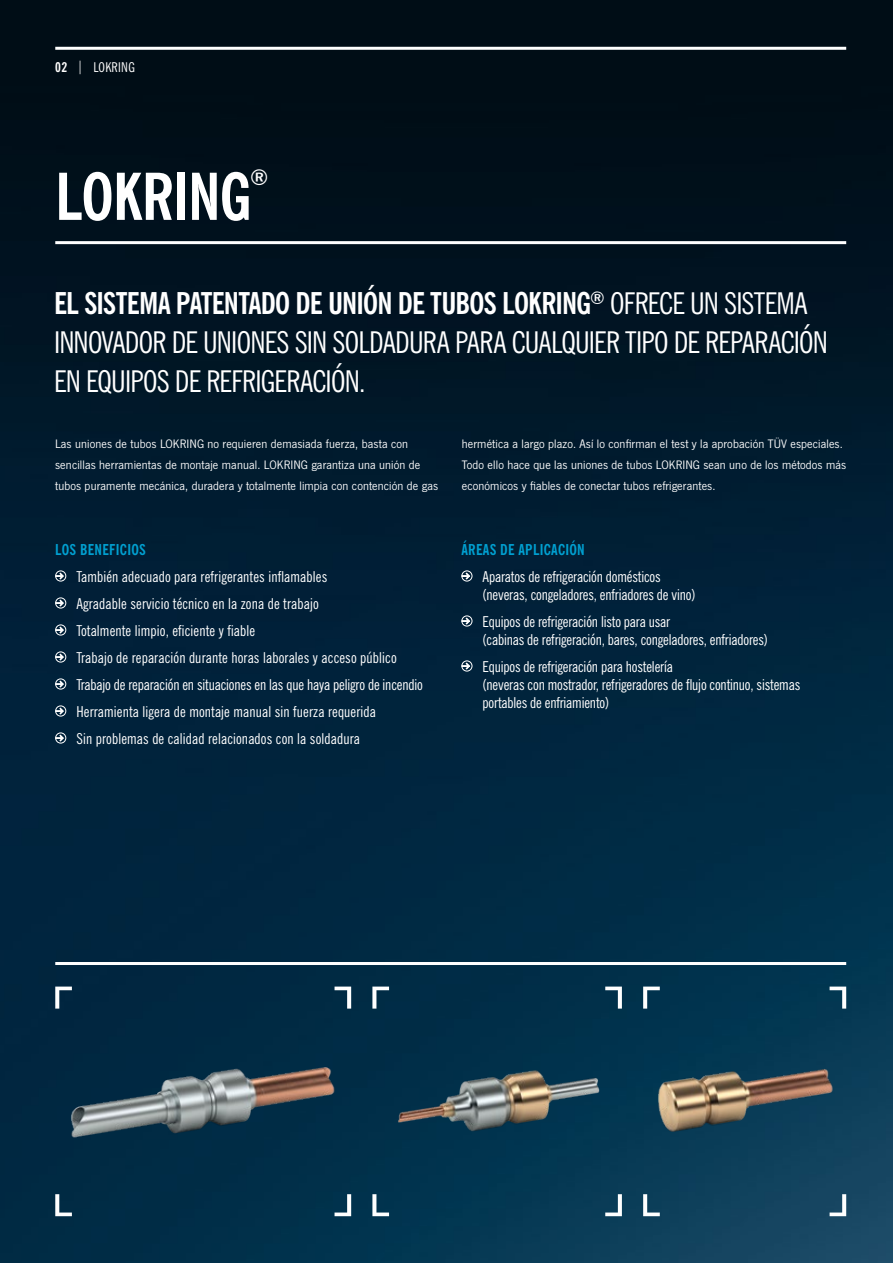
<style>
.page{position:relative;width:893px;height:1263px;background:#fff}
.page>*{position:absolute;margin:0;border:0;box-sizing:border-box;transform-origin:0 0}
.t1{font:700 condensed 64.5px "News Gothic BT";letter-spacing:-.015em;color:#fff}
.t2{font:condensed 30px/39px "News Gothic BT";letter-spacing:-.025em;color:#fff}
.t3{font:700 condensed 21.9px "News Gothic BT";color:#fff}
.t4{font:condensed 15px/27px "News Gothic BT";letter-spacing:.01em;color:#fff}
.t5{font:condensed 15px/18px "News Gothic BT";letter-spacing:-.01em;color:#fff}
.t6{font:700 condensed 15px "News Gothic BT";letter-spacing:.02em;color:#00a0d1}
.t7{font:condensed 13.5px "News Gothic BT";letter-spacing:.02em;color:#fff}
.t8{font:12.75px/21px "News Gothic T";letter-spacing:.01em;color:#fff}
.s1{font-weight:700}
</style>
<div class="page">
<img style="left:0;top:0;width:893px;height:1263px">
<svg style="left:830px;top:1203px;width:16px;height:13px"></svg>
<svg style="left:643px;top:1203px;width:17px;height:13px"></svg>
<svg style="left:335px;top:1203px;width:16px;height:13px"></svg>
<svg style="left:55px;top:1203px;width:17px;height:13px"></svg>
<img style="left:55px;top:986px;width:296px;height:217px">
<svg style="left:605px;top:1203px;width:17px;height:13px"></svg>
<svg style="left:372px;top:1203px;width:17px;height:13px"></svg>
<img style="left:372px;top:986px;width:250px;height:217px">
<img style="left:643px;top:986px;width:203px;height:217px">
<hr style="left:55px;top:47px;width:791px;height:3px;background:#fff">
<hr style="left:55px;top:241px;width:791px;height:3px;background:#fff">
<hr style="left:55px;top:962px;width:791px;height:3px;background:#fff">
<div style="left:55px;top:570px;width:11px;height:11px;border:1px solid #fff;border-radius:50%"></div>
<svg style="left:55px;top:573px;width:9px;height:6px"></svg>
<div style="left:55px;top:597px;width:11px;height:11px;border:1px solid #fff;border-radius:50%"></div>
<svg style="left:55px;top:600px;width:9px;height:6px"></svg>
<div style="left:55px;top:624px;width:11px;height:11px;border:1px solid #fff;border-radius:50%"></div>
<svg style="left:55px;top:627px;width:9px;height:6px"></svg>
<div style="left:55px;top:651px;width:11px;height:11px;border:1px solid #fff;border-radius:50%"></div>
<svg style="left:55px;top:654px;width:9px;height:6px"></svg>
<div style="left:55px;top:678px;width:11px;height:11px;border:1px solid #fff;border-radius:50%"></div>
<svg style="left:55px;top:681px;width:9px;height:6px"></svg>
<div style="left:55px;top:705px;width:11px;height:11px;border:1px solid #fff;border-radius:50%"></div>
<svg style="left:55px;top:708px;width:9px;height:6px"></svg>
<div style="left:55px;top:732px;width:11px;height:11px;border:1px solid #fff;border-radius:50%"></div>
<svg style="left:55px;top:735px;width:9px;height:6px"></svg>
<div style="left:461px;top:570px;width:11px;height:11px;border:1px solid #fff;border-radius:50%"></div>
<svg style="left:462px;top:573px;width:8px;height:6px"></svg>
<div style="left:461px;top:615px;width:11px;height:11px;border:1px solid #fff;border-radius:50%"></div>
<svg style="left:462px;top:618px;width:8px;height:6px"></svg>
<div style="left:461px;top:660px;width:11px;height:11px;border:1px solid #fff;border-radius:50%"></div>
<svg style="left:462px;top:663px;width:8px;height:6px"></svg>
<p class="t7" style="left:55px;top:59px;width:81px"><span class="s1">02</span> | LOKRING</p>
<h1 class="t1" style="left:55px;top:157px;width:198px">LOKRING</h1>
<h3 class="t3" style="left:250px;top:164px;width:20px">®</h3>
<h2 class="t2" style="left:54px;top:284px;width:776px"><span class="s1">EL SISTEMA PATENTADO DE UNIÓN DE TUBOS LOKRING</span><sup>®</sup> OFRECE UN SISTEMA<br>INNOVADOR DE UNIONES SIN SOLDADURA PARA CUALQUIER TIPO DE REPARACIÓN<br>EN EQUIPOS DE REFRIGERACIÓN.</h2>
<p class="t8" style="left:55px;top:433px;width:384px">Las uniones de tubos LOKRING no requieren demasiada fuerza, basta con sencillas herramientas de montaje manual. LOKRING garantiza una unión de tubos puramente mecánica, duradera y totalmente limpia con contención de gas</p>
<p class="t8" style="left:462px;top:433px;width:386px">hermética a largo plazo. Así lo confirman el test y la aprobación TÜV especiales.<br>Todo ello hace que las uniones de tubos LOKRING sean uno de los métodos más económicos y fiables de conectar tubos refrigerantes.</p>
<p class="t6" style="left:55px;top:540px;width:92px">LOS BENEFICIOS</p>
<p class="t4" style="left:76px;top:563px;width:348px">También adecuado para refrigerantes inflamables<br>Agradable servicio técnico en la zona de trabajo<br>Totalmente limpio, eficiente y fiable<br>Trabajo de reparación durante horas laborales y acceso público Trabajo de reparación en situaciones en las que haya peligro de incendio Herramienta ligera de montaje manual sin fuerza requerida<br>Sin problemas de calidad relacionados con la soldadura</p>
<p class="t6" style="left:461px;top:540px;width:125px">ÁREAS DE APLICACIÓN</p>
<p class="t5" style="left:483px;top:567px;width:214px">Aparatos de refrigeración domésticos (neveras, congeladores, enfriadores de vino)</p>
<p class="t5" style="left:483px;top:612px;width:287px">Equipos de refrigeración listo para usar<br>(cabinas de refrigeración, bares, congeladores, enfriadores)</p>
<p class="t5" style="left:483px;top:657px;width:319px">Equipos de refrigeración para hostelería<br>(neveras con mostrador, refrigeradores de flujo continuo, sistemas portables de enfriamiento)</p>
</div>
